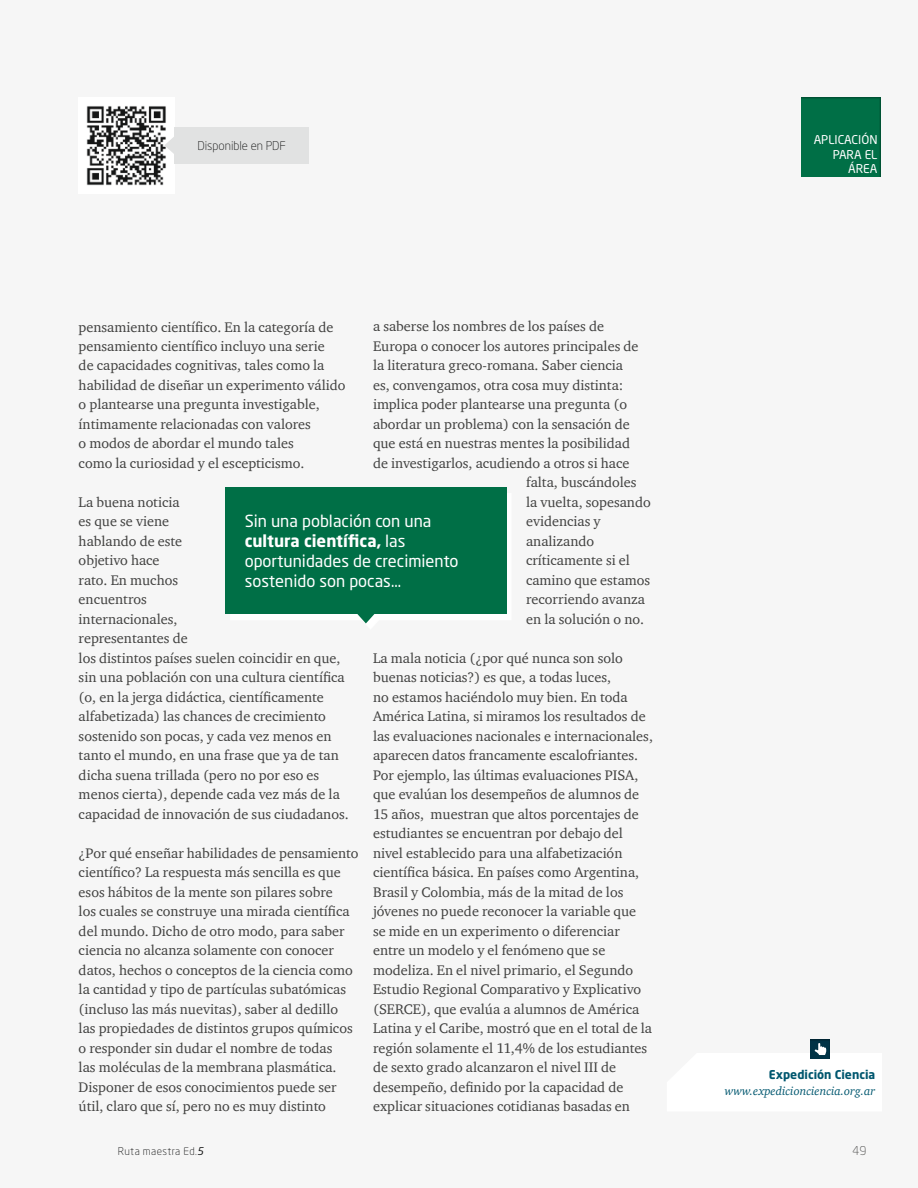
<style>
.page{position:relative;width:918px;height:1188px;background:#f6f6f6}
.page>*{position:absolute;margin:0;border:0;box-sizing:border-box;transform-origin:0 0}
.t1{font:16.5px/19.8px "Neo Sans Pro";color:#fff}
.t2{font:14.25px/19.5px "Charter ITC";color:#414140}
.t3{font:italic 12px "Charter ITC";color:#00576f}
.t4{font:12px/14.4px "Neo Sans Pro";color:#fff;text-align:right}
.t5{font:700 12px "Neo Sans Pro";color:#00576f}
.t6{font:300 12px "Neo Sans Pro";color:#151616}
.t7{font:300 12px "Neo Sans Pro";color:#4e4e4d}
.t8{font:300 10.5px "Neo Sans Pro";letter-spacing:.04em;color:#151616}
.s1{font-weight:700}
.s2{font-weight:400;font-style:italic}
</style>
<div class="page">
<img style="left:87px;top:106px;width:79px;height:79px">
<div style="left:174px;top:127px;width:135px;height:37px;background:#e1e2e2"></div>
<svg style="left:164px;top:136px;width:10px;height:18px"></svg>
<div style="left:798px;top:97px;width:83px;height:82px;background:#006f46"></div>
<div style="left:225px;top:488px;width:282px;height:126px;background:#006f46"></div>
<svg style="left:357px;top:614px;width:18px;height:9px"></svg>
<div style="left:808px;top:1039px;width:23px;height:22px;background:#003245"></div>
<svg style="left:808px;top:1043px;width:23px;height:18px"></svg>
<p class="t6" style="left:197px;top:138px;width:90px">Disponible en PDF</p>
<p class="t2" style="left:79px;top:317px;width:268px">pensamiento científico. En la categoría de pensamiento científico incluyo una serie<br>de capacidades cognitivas, tales como la habilidad de diseñar un experimento válido o plantearse una pregunta investigable, íntimamente relacionadas con valores<br>o modos de abordar el mundo tales<br>como la curiosidad y el escepticismo.</p>
<p class="t2" style="left:79px;top:492px;width:272px">La buena noticia<br>es que se viene<br>hablando de este<br>objetivo hace<br>rato. En muchos<br>encuentros<br>internacionales,<br>representantes de<br>los distintos países suelen coincidir en que, sin una población con una cultura científica (o, en la jerga didáctica, científicamente alfabetizada) las chances de crecimiento sostenido son pocas, y cada vez menos en tanto el mundo, en una frase que ya de tan dicha suena trillada (pero no por eso es menos cierta), depende cada vez más de la capacidad de innovación de sus ciudadanos.</p>
<p class="t2" style="left:79px;top:843px;width:281px">¿Por qué enseñar habilidades de pensamiento científico? La respuesta más sencilla es que esos hábitos de la mente son pilares sobre<br>los cuales se construye una mirada científica del mundo. Dicho de otro modo, para saber ciencia no alcanza solamente con conocer datos, hechos o conceptos de la ciencia como la cantidad y tipo de partículas subatómicas (incluso las más nuevitas), saber al dedillo las propiedades de distintos grupos químicos o responder sin dudar el nombre de todas<br>las moléculas de la membrana plasmática.<br>Disponer de esos conocimientos puede ser útil, claro que sí, pero no es muy distinto</p>
<p class="t2" style="left:373px;top:316px;width:233px">a saberse los nombres de los países de</p>
<p class="t2" style="left:373px;top:336px;width:267px">Europa o conocer los autores principales de</p>
<p class="t2" style="left:373px;top:355px;width:252px">la literatura greco-romana. Saber ciencia</p>
<p class="t2" style="left:373px;top:375px;width:252px">es, convengamos, otra cosa muy distinta:</p>
<p class="t2" style="left:373px;top:394px;width:256px">implica poder plantearse una pregunta (o</p>
<p class="t2" style="left:373px;top:414px;width:258px">abordar un problema) con la sensación de</p>
<p class="t2" style="left:373px;top:433px;width:259px">que está en nuestras mentes la posibilidad</p>
<p class="t2" style="left:373px;top:453px;width:258px">de investigarlos, acudiendo a otros si hace</p>
<p class="t2" style="left:526px;top:472px;width:112px">falta, buscándoles</p>
<p class="t2" style="left:526px;top:492px;width:126px">la vuelta, sopesando</p>
<p class="t2" style="left:526px;top:511px;width:76px">evidencias y</p>
<p class="t2" style="left:526px;top:531px;width:70px">analizando</p>
<p class="t2" style="left:526px;top:550px;width:105px">críticamente si el</p>
<p class="t2" style="left:526px;top:570px;width:126px">camino que estamos</p>
<p class="t2" style="left:526px;top:589px;width:121px">recorriendo avanza</p>
<p class="t2" style="left:526px;top:609px;width:120px">en la solución o no.</p>
<p class="t2" style="left:373px;top:648px;width:281px">La mala noticia (¿por qué nunca son solo buenas noticias?) es que, a todas luces,<br>no estamos haciéndolo muy bien. En toda América Latina, si miramos los resultados de las evaluaciones nacionales e internacionales, aparecen datos francamente escalofriantes.<br>Por ejemplo, las últimas evaluaciones PISA, que evalúan los desempeños de alumnos de 15 años, muestran que altos porcentajes de estudiantes se encuentran por debajo del nivel establecido para una alfabetización científica básica. En países como Argentina, Brasil y Colombia, más de la mitad de los jóvenes no puede reconocer la variable que<br>se mide en un experimento o diferenciar entre un modelo y el fenómeno que se modeliza. En el nivel primario, el Segundo Estudio Regional Comparativo y Explicativo (SERCE), que evalúa a alumnos de América Latina y el Caribe, mostró que en el total de la región solamente el 11,4% de los estudiantes de sexto grado alcanzaron el nivel III de desempeño, definido por la capacidad de explicar situaciones cotidianas basadas en</p>
<p class="t1" style="left:245px;top:511px;width:215px">Sin una población con una <span class="s1">cultura científica,</span> las oportunidades de crecimiento sostenido son pocas…</p>
<p class="t4" style="left:814px;top:132px;width:65px">APLICACIÓN<br>PARA EL<br>ÁREA</p>
<p class="t5" style="left:769px;top:1066px;width:108px">Expedición Ciencia</p>
<p class="t3" style="left:725px;top:1084px;width:152px">www.expedicionciencia.org.ar</p>
<p class="t8" style="left:118px;top:1144px;width:87px">Ruta maestra Ed.<span class="s2">5</span></p>
<p class="t7" style="left:853px;top:1144px;width:15px">49</p>
</div>
